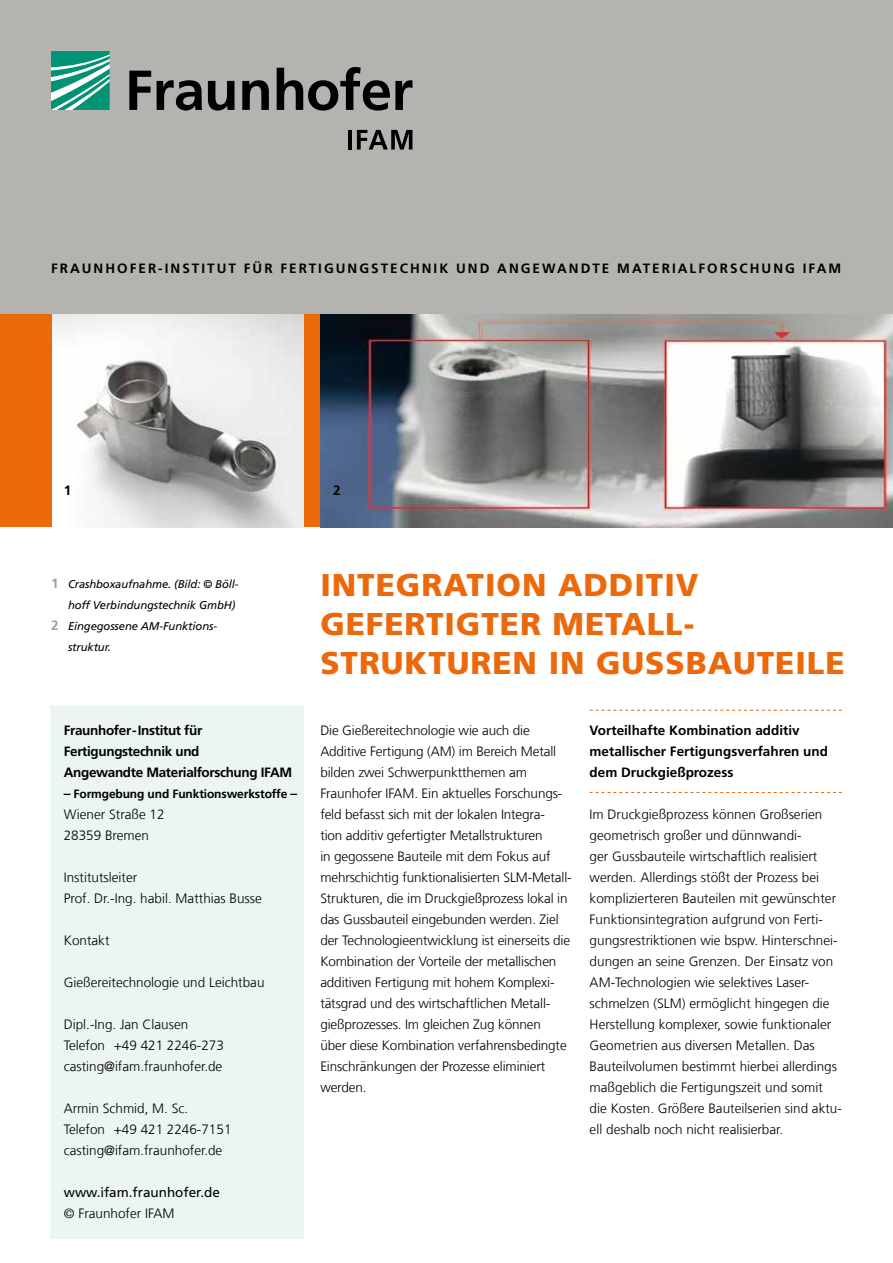
<style>
.page{position:relative;width:893px;height:1263px;background:#fff}
.page>*{position:absolute;margin:0;border:0;box-sizing:border-box;transform-origin:0 0}
.t1{font:900 31.5px/39px "Frutiger LT Com";letter-spacing:.03em;color:#eb690b}
.t2{font:300 13.5px/21px "Frutiger LT Com";color:#000}
.t3{font:700 13.5px/21px "Frutiger LT Com";color:#000}
.t4{font:700 13.5px "Frutiger LT Com";letter-spacing:.15em;color:#000}
.t5{font:700 13.5px/21px "Frutiger LT Com";letter-spacing:-.025em;color:#000}
.t6{font:13.5px "Frutiger LT Com";color:#000}
.t7{font:700 12px "Frutiger LT Com";letter-spacing:-.01em;color:#000}
.t8{font:italic 11.25px "Frutiger LT Com";letter-spacing:-.01em;color:#000}
.s1{font-weight:700;font-style:normal;font-size:13.5px;color:#9c9e9f}
.s2{font-style:normal}
.s3{font-size:13.5px}
</style>
<div class="page">
<div style="left:0;top:0;width:893px;height:315px;background:#b4b3b0"></div>
<svg style="left:51px;top:51px;width:59px;height:59px;background:#4bb19c"></svg>
<svg style="left:129px;top:67px;width:283px;height:44px"></svg>
<hr style="left:348px;top:130px;width:4px;height:20px;background:#000">
<svg style="left:357px;top:130px;width:55px;height:20px"></svg>
<div style="left:50px;top:705px;width:254px;height:534px;background:#ebf5f1"></div>
<div style="left:303px;top:315px;width:17px;height:212px;background:#eb690b"></div>
<img style="left:320px;top:315px;width:573px;height:212px">
<img style="left:51px;top:315px;width:252px;height:212px">
<div style="left:0;top:315px;width:51px;height:212px;background:#eb690b"></div>
<svg style="left:590px;top:710px;width:252px;height:1px"></svg>
<svg style="left:590px;top:792px;width:252px;height:1px"></svg>
<p class="t4" style="left:51px;top:261px;width:792px">FRAUNHOFER-INSTITUT FÜR FERTIGUNGSTECHNIK UND ANGEWANDTE MATERIALFORSCHUNG IFAM</p>
<p class="t3" style="left:64px;top:480px;width:9px">1</p>
<p class="t3" style="left:333px;top:480px;width:9px">2</p>
<p class="t8" style="left:51px;top:578px;width:189px"><span class="s1">1</span> Crashboxaufnahme. (Bild: <span class="s2">©</span> Böll-</p>
<p class="t8" style="left:68px;top:599px;width:169px">hoff Verbindungstechnik GmbH)</p>
<p class="t8" style="left:51px;top:620px;width:168px"><span class="s1">2</span> Eingegossene AM-Funktions-</p>
<p class="t8" style="left:68px;top:641px;width:45px">struktur.</p>
<p class="t5" style="left:64px;top:720px;width:230px">Fraunhofer-Institut für<br>Fertigungstechnik und<br>Angewandte Materialforschung IFAM</p>
<p class="t7" style="left:64px;top:787px;width:235px"><span class="s3">–</span> Formgebung und Funktionswerkstoffe <span class="s3">–</span></p>
<p class="t2" style="left:64px;top:804px;width:102px">Wiener Straße 12<br>28359 Bremen</p>
<p class="t2" style="left:64px;top:867px;width:200px">Institutsleiter<br>Prof. Dr.-Ing. habil. Matthias Busse</p>
<p class="t2" style="left:64px;top:930px;width:47px">Kontakt</p>
<p class="t2" style="left:64px;top:972px;width:202px">Gießereitechnologie und Leichtbau</p>
<p class="t2" style="left:64px;top:1014px;width:162px">Dipl.-Ing. Jan Clausen<br>Telefon +49 421 2246-273 casting@ifam.fraunhofer.de</p>
<p class="t2" style="left:64px;top:1098px;width:169px">Armin Schmid, M. Sc.<br>Telefon +49 421 2246-7151 casting@ifam.fraunhofer.de</p>
<p class="t6" style="left:64px;top:1185px;width:158px">www.ifam.fraunhofer.de</p>
<p class="t2" style="left:64px;top:1203px;width:112px">© Fraunhofer IFAM</p>
<h1 class="t1" style="left:320px;top:566px;width:526px">INTEGRATION ADDITIV<br>GEFERTIGTER METALL-<br>STRUKTUREN IN GUSSBAUTEILE</h1>
<p class="t2" style="left:320px;top:720px;width:253px">Die Gießereitechnologie wie auch die Additive Fertigung (AM) im Bereich Metall bilden zwei Schwerpunktthemen am Fraunhofer IFAM. Ein aktuelles Forschungs&shy;feld befasst sich mit der lokalen Integra-<br>tion additiv gefertigter Metallstrukturen<br>in gegossene Bauteile mit dem Fokus auf mehrschichtig funktionalisierten SLM-Metall-Strukturen, die im Druckgießprozess lokal in das Gussbauteil eingebunden werden. Ziel der Technologieentwicklung ist einerseits die Kombination der Vorteile der metallischen additiven Fertigung mit hohem Komplexi&shy;tätsgrad und des wirtschaftlichen Metall&shy;gießprozesses. Im gleichen Zug können<br>über diese Kombination verfahrensbedingte Einschränkungen der Prozesse eliminiert werden.</p>
<p class="t3" style="left:590px;top:720px;width:240px">Vorteilhafte Kombination additiv metallischer Fertigungsverfahren und dem Druckgießprozess</p>
<p class="t2" style="left:590px;top:804px;width:254px">Im Druckgießprozess können Großserien geometrisch großer und dünnwandi-<br>ger Gussbauteile wirtschaftlich realisiert werden. Allerdings stößt der Prozess bei komplizierteren Bauteilen mit gewünschter Funktionsintegration aufgrund von Ferti&shy;gungsrestriktionen wie bspw. Hinterschnei&shy;dungen an seine Grenzen. Der Einsatz von AM-Technologien wie selektives Laser&shy;schmelzen (SLM) ermöglicht hingegen die Herstellung komplexer, sowie funktionaler Geometrien aus diversen Metallen. Das Bauteilvolumen bestimmt hierbei allerdings maßgeblich die Fertigungszeit und somit die Kosten. Größere Bauteilserien sind aktu&shy;ell deshalb noch nicht realisierbar.</p>
</div>
